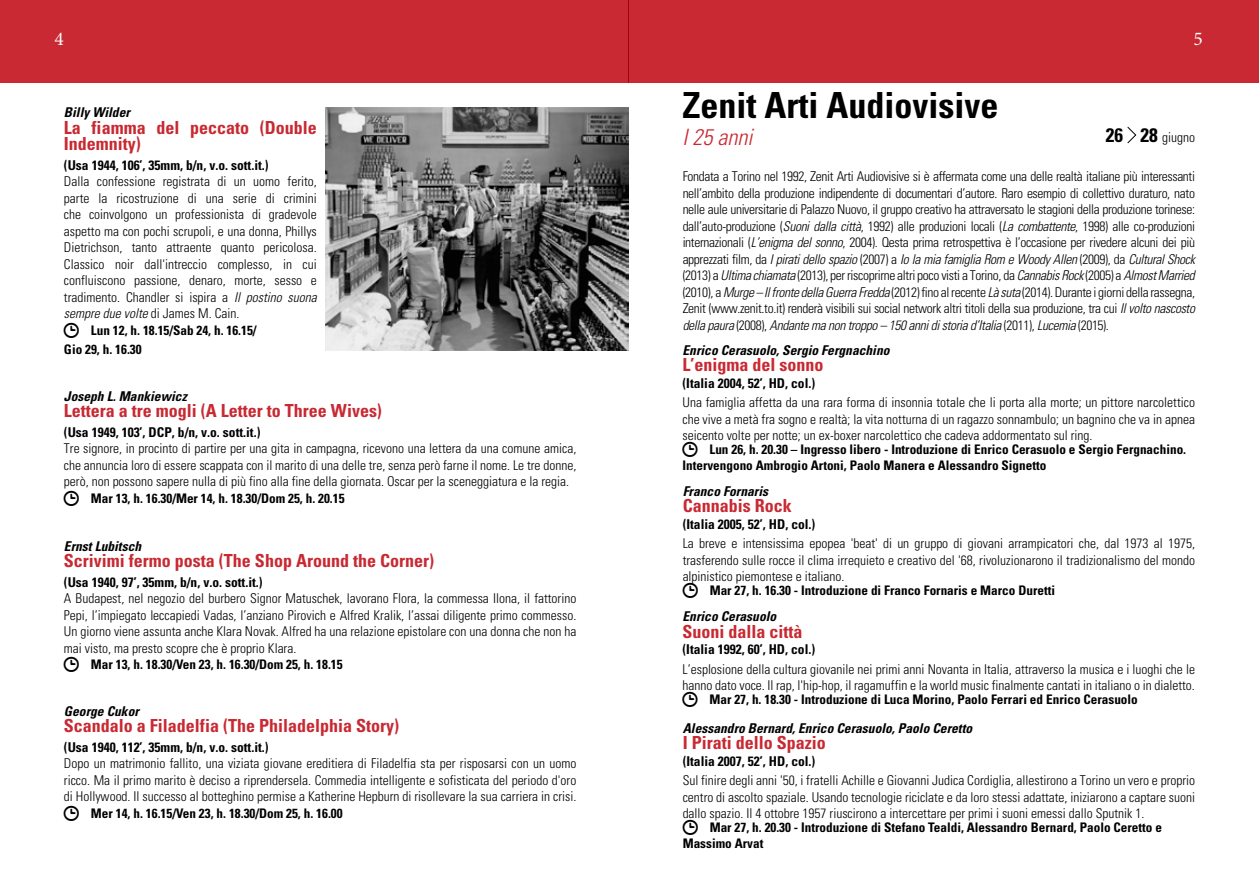
<style>
.page{position:relative;width:1259px;height:893px;background:#fff}
.page>*{position:absolute;margin:0;border:0;box-sizing:border-box;transform-origin:0 0}
.t1{font:700 condensed 36px "Univers";color:#000}
.t2{font:italic 300 condensed 22.5px "Univers";color:#c82932}
.t3{font:19.5px "Minion Pro";color:#fff}
.t4{font:700 condensed 18px/16.5px "Univers";color:#c82932}
.t5{font:300 condensed 13.5px/16.5px "Univers";color:#000;text-align:justify}
.t6{font:700 condensed 13.5px "Univers";color:#000}
.t7{font:italic 700 condensed 13.5px "Univers";color:#000}
.t8{font:700 condensed 13.2px/16.5px "Univers";color:#000}
.s1{font-style:italic}
.s2{font-weight:700;font-size:19.5px}
</style>
<div class="page">
<div style="left:628px;top:0;width:631px;height:83px;background:#c82932"></div>
<div style="left:0;top:0;width:628px;height:83px;background:#c82932"></div>
<img style="left:325px;top:107px;width:303px;height:243px">
<svg style="left:1127px;top:126px;width:9px;height:18px"></svg>
<h3 class="t3" style="left:54px;top:26px;width:11px">4</h3>
<h3 class="t3" style="left:1193px;top:26px;width:11px">5</h3>
<p class="t7" style="left:64px;top:104px;width:68px">Billy Wilder</p>
<h3 class="t4" style="left:64px;top:119px;width:254px">La fiamma del peccato (Double<br>Indemnity)</h3>
<p class="t6" style="left:64px;top:157px;width:206px">(Usa 1944, 106’, 35mm, b/n, v.o. sott.it.)</p>
<p class="t5" style="left:64px;top:173px;width:254px">Dalla confessione registrata di un uomo ferito, parte la ricostruzione di una serie di crimini che coinvolgono un professionista di gradevole aspetto ma con pochi scrupoli, e una donna, Phillys Dietrichson, tanto attraente quanto pericolosa.<br>Classico noir dall'intreccio complesso, in cui confluiscono passione, denaro, morte, sesso e tradimento. Chandler si ispira a <span class="s1">Il postino suona sempre due volte</span> di James M. Cain.</p>
<p class="t8" style="left:64px;top:320px;width:194px;line-height:19.5px;text-indent:27px">Lun 12, h. 18.15/Sab 24, h. 16.15/<br>Gio 29, h. 16.30</p>
<p class="t7" style="left:64px;top:388px;width:124px">Joseph L. Mankiewicz</p>
<h3 class="t4" style="left:64px;top:402px;width:319px">Lettera a tre mogli (A Letter to Three Wives)</h3>
<p class="t6" style="left:64px;top:424px;width:198px">(Usa 1949, 103’, DCP, b/n, v.o. sott.it.)</p>
<p class="t5" style="left:64px;top:440px;width:514px">Tre signore, in procinto di partire per una gita in campagna, ricevono una lettera da una comune amica, che annuncia loro di essere scappata con il marito di una delle tre, senza però farne il nome. Le tre donne, però, non possono sapere nulla di più fino alla fine della giornata. Oscar per la sceneggiatura e la regia.</p>
<p class="t8" style="left:91px;top:490px;width:255px">Mar 13, h. 16.30/Mer 14, h. 18.30/Dom 25, h. 20.15</p>
<p class="t7" style="left:64px;top:538px;width:79px">Ernst Lubitsch</p>
<h3 class="t4" style="left:64px;top:552px;width:371px">Scrivimi fermo posta (The Shop Around the Corner)</h3>
<p class="t6" style="left:64px;top:574px;width:200px">(Usa 1940, 97’, 35mm, b/n, v.o. sott.it.)</p>
<p class="t5" style="left:64px;top:590px;width:514px">A Budapest, nel negozio del burbero Signor Matuschek, lavorano Flora, la commessa Ilona, il fattorino Pepi, l’impiegato leccapiedi Vadas, l’anziano Pirovich e Alfred Kralik, l’assai diligente primo commesso.<br>Un giorno viene assunta anche Klara Novak. Alfred ha una relazione epistolare con una donna che non ha mai visto, ma presto scopre che è proprio Klara.</p>
<p class="t8" style="left:91px;top:656px;width:253px">Mar 13, h. 18.30/Ven 23, h. 16.30/Dom 25, h. 18.15</p>
<p class="t7" style="left:64px;top:702px;width:76px">George Cukor</p>
<h3 class="t4" style="left:64px;top:717px;width:337px">Scandalo a Filadelfia (The Philadelphia Story)</h3>
<p class="t6" style="left:64px;top:738px;width:206px">(Usa 1940, 112’, 35mm, b/n, v.o. sott.it.)</p>
<p class="t5" style="left:64px;top:755px;width:514px">Dopo un matrimonio fallito, una viziata giovane ereditiera di Filadelfia sta per risposarsi con un uomo ricco. Ma il primo marito è deciso a riprendersela. Commedia intelligente e sofisticata del periodo d'oro di Hollywood. Il successo al botteghino permise a Katherine Hepburn di risollevare la sua carriera in crisi.</p>
<p class="t8" style="left:91px;top:804px;width:253px">Mer 14, h. 16.15/Ven 23, h. 18.30/Dom 25, h. 16.00</p>
<h1 class="t1" style="left:682px;top:83px;width:317px">Zenit Arti Audiovisive</h1>
<h2 class="t2" style="left:682px;top:123px;width:71px">I 25 anni</h2>
<p class="t5" style="left:1105px;top:129px;width:91px"><span class="s2">26 28</span> giugno</p>
<p class="t5" style="left:682px;top:168px;width:514px">Fondata a Torino nel 1992, Zenit Arti Audiovisive si è affermata come una delle realtà italiane più interessanti nell’ambito della produzione indipendente di documentari d’autore. Raro esempio di collettivo duraturo, nato nelle aule universitarie di Palazzo Nuovo, il gruppo creativo ha attraversato le stagioni della produzione torinese: dall’auto-produzione (<span class="s1">Suoni dalla città</span>, 1992) alle produzioni locali (<span class="s1">La combattente</span>, 1998) alle co-produzioni internazionali (<span class="s1">L’enigma del sonno</span>, 2004). Qesta prima retrospettiva è l’occasione per rivedere alcuni dei più apprezzati film, da <span class="s1">I pirati dello spazio</span> (2007) a <span class="s1">Io la mia famiglia Rom e Woody Allen</span> (2009), da <span class="s1">Cultural Shock </span>(2013) a <span class="s1">Ultima chiamata</span> (2013), per riscoprirne altri poco visti a Torino, da <span class="s1">Cannabis Rock</span> (2005) a <span class="s1">Almost Married </span>(2010), a <span class="s1">Murge – Il fronte della Guerra Fredda</span> (2012) fino al recente <span class="s1">Là suta</span> (2014). Durante i giorni della rassegna, Zenit (www.zenit.to.it) renderà visibili sui social network altri titoli della sua produzione, tra cui <span class="s1">Il volto nascosto della paura</span> (2008), <span class="s1">Andante ma non troppo – 150 anni di storia d’Italia</span> (2011), <span class="s1">Lucemia</span> (2015).</p>
<p class="t7" style="left:682px;top:342px;width:208px">Enrico Cerasuolo, Sergio Fergnachino</p>
<h3 class="t4" style="left:682px;top:357px;width:142px">L’enigma del sonno</h3>
<p class="t6" style="left:682px;top:375px;width:134px">(Italia 2004, 52’, HD, col.)</p>
<p class="t5" style="left:682px;top:394px;width:514px">Una famiglia affetta da una rara forma di insonnia totale che li porta alla morte; un pittore narcolettico che vive a metà fra sogno e realtà; la vita notturna di un ragazzo sonnambulo; un bagnino che va in apnea seicento volte per notte; un ex-boxer narcolettico che cadeva addormentato sul ring.</p>
<p class="t8" style="left:682px;top:441px;width:505px;text-indent:27px">Lun 26, h. 20.30 – Ingresso libero - Introduzione di Enrico Cerasuolo e Sergio Fergnachino.<br>Intervengono Ambrogio Artoni, Paolo Manera e Alessandro Signetto</p>
<p class="t7" style="left:682px;top:482px;width:87px">Franco Fornaris</p>
<h3 class="t4" style="left:682px;top:497px;width:111px">Cannabis Rock</h3>
<p class="t6" style="left:682px;top:515px;width:134px">(Italia 2005, 52’, HD, col.)</p>
<p class="t5" style="left:682px;top:535px;width:514px">La breve e intensissima epopea 'beat' di un gruppo di giovani arrampicatori che, dal 1973 al 1975, trasferendo sulle rocce il clima irrequieto e creativo del '68, rivoluzionarono il tradizionalismo del mondo alpinistico piemontese e italiano.</p>
<p class="t8" style="left:709px;top:581px;width:347px">Mar 27, h. 16.30 - Introduzione di Franco Fornaris e Marco Duretti</p>
<p class="t7" style="left:682px;top:608px;width:95px">Enrico Cerasuolo</p>
<h3 class="t4" style="left:682px;top:623px;width:122px">Suoni dalla città</h3>
<p class="t6" style="left:682px;top:641px;width:134px">(Italia 1992, 60’, HD, col.)</p>
<p class="t5" style="left:682px;top:661px;width:514px">L’esplosione della cultura giovanile nei primi anni Novanta in Italia, attraverso la musica e i luoghi che le hanno dato voce. Il rap, l'hip-hop, il ragamuffin e la world music finalmente cantati in italiano o in dialetto.</p>
<p class="t8" style="left:709px;top:691px;width:430px">Mar 27, h. 18.30 - Introduzione di Luca Morino, Paolo Ferrari ed Enrico Cerasuolo</p>
<p class="t7" style="left:682px;top:719px;width:291px">Alessandro Bernard, Enrico Cerasuolo, Paolo Ceretto</p>
<h3 class="t4" style="left:682px;top:734px;width:145px">I Pirati dello Spazio</h3>
<p class="t6" style="left:682px;top:752px;width:134px">(Italia 2007, 52’, HD, col.)</p>
<p class="t5" style="left:682px;top:772px;width:514px">Sul finire degli anni '50, i fratelli Achille e Giovanni Judica Cordiglia, allestirono a Torino un vero e proprio centro di ascolto spaziale. Usando tecnologie riciclate e da loro stessi adattate, iniziarono a captare suoni dallo spazio. Il 4 ottobre 1957 riuscirono a intercettare per primi i suoni emessi dallo Sputnik 1.</p>
<p class="t8" style="left:682px;top:819px;width:481px;text-indent:27px">Mar 27, h. 20.30 - Introduzione di Stefano Tealdi, Alessandro Bernard, Paolo Ceretto e<br>Massimo Arvat</p>
</div>
